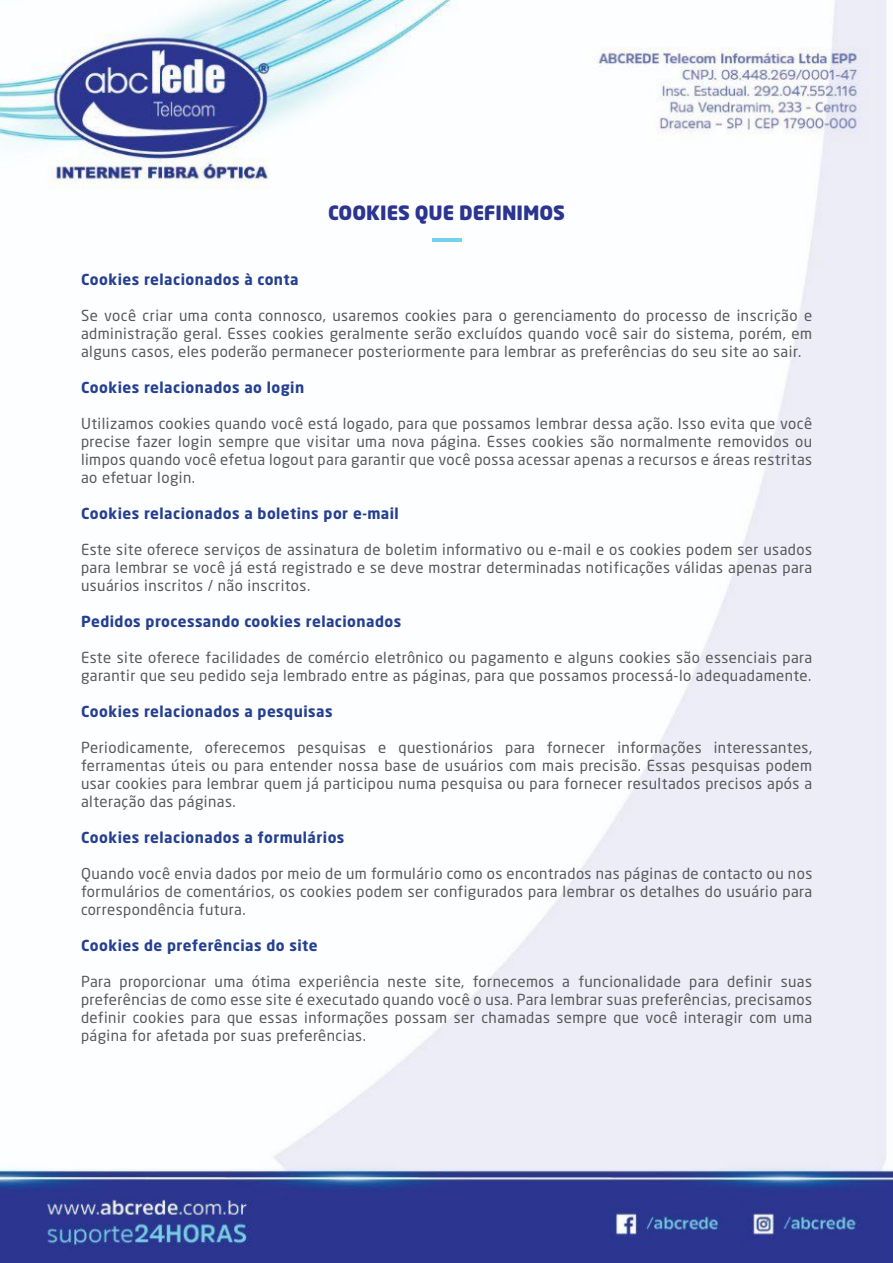
<style>
.page{position:relative;width:893px;height:1263px;background:#fff}
.page>*{position:absolute;margin:0;border:0;box-sizing:border-box;transform-origin:0 0}
.t1{font:900 19.5px "Neo Sans Std";color:#2b348f}
.t2{font:15px/18px "Neo Sans Std";letter-spacing:.03em;color:#58595b;text-align:justify}
.t3{font:700 15px "Neo Sans Std";letter-spacing:.03em;color:#25408f}
</style>
<div class="page">
<img style="left:0;top:0;width:893px;height:1263px">
<hr style="left:432px;top:238px;width:29px;height:3px;background:#74d0ed">
<h1 class="t1" style="left:328px;top:200px;width:238px">COOKIES QUE DEFINIMOS</h1>
<p class="t3" style="left:81px;top:270px;width:219px">Cookies relacionados à conta</p>
<p class="t2" style="left:81px;top:306px;width:733px">Se você criar uma conta connosco, usaremos cookies para o gerenciamento do processo de inscrição e administração geral. Esses cookies geralmente serão excluídos quando você sair do sistema, porém, em alguns casos, eles poderão permanecer posteriormente para lembrar as preferências do seu site ao sair.</p>
<p class="t3" style="left:81px;top:378px;width:225px">Cookies relacionados ao login</p>
<p class="t2" style="left:81px;top:414px;width:733px">Utilizamos cookies quando você está logado, para que possamos lembrar dessa ação. Isso evita que você precise fazer login sempre que visitar uma nova página. Esses cookies são normalmente removidos ou limpos quando você efetua logout para garantir que você possa acessar apenas a recursos e áreas restritas ao efetuar login.</p>
<p class="t3" style="left:81px;top:504px;width:319px">Cookies relacionados a boletins por e-mail</p>
<p class="t2" style="left:81px;top:540px;width:733px">Este site oferece serviços de assinatura de boletim informativo ou e-mail e os cookies podem ser usados para lembrar se você já está registrado e se deve mostrar determinadas notificações válidas apenas para usuários inscritos / não inscritos.</p>
<p class="t3" style="left:81px;top:612px;width:322px">Pedidos processando cookies relacionados</p>
<p class="t2" style="left:81px;top:648px;width:733px">Este site oferece facilidades de comércio eletrônico ou pagamento e alguns cookies são essenciais para garantir que seu pedido seja lembrado entre as páginas, para que possamos processá-lo adequadamente.</p>
<p class="t3" style="left:81px;top:702px;width:253px">Cookies relacionados a pesquisas</p>
<p class="t2" style="left:81px;top:738px;width:733px">Periodicamente, oferecemos pesquisas e questionários para fornecer informações interessantes, ferramentas úteis ou para entender nossa base de usuários com mais precisão. Essas pesquisas podem usar cookies para lembrar quem já participou numa pesquisa ou para fornecer resultados precisos após a alteração das páginas.</p>
<p class="t3" style="left:81px;top:828px;width:265px">Cookies relacionados a formulários</p>
<p class="t2" style="left:81px;top:864px;width:733px">Quando você envia dados por meio de um formulário como os encontrados nas páginas de contacto ou nos formulários de comentários, os cookies podem ser configurados para lembrar os detalhes do usuário para correspondência futura.</p>
<p class="t3" style="left:81px;top:936px;width:238px">Cookies de preferências do site</p>
<p class="t2" style="left:81px;top:972px;width:733px">Para proporcionar uma ótima experiência neste site, fornecemos a funcionalidade para definir suas preferências de como esse site é executado quando você o usa. Para lembrar suas preferências, precisamos definir cookies para que essas informações possam ser chamadas sempre que você interagir com uma página for afetada por suas preferências.</p>
</div>
